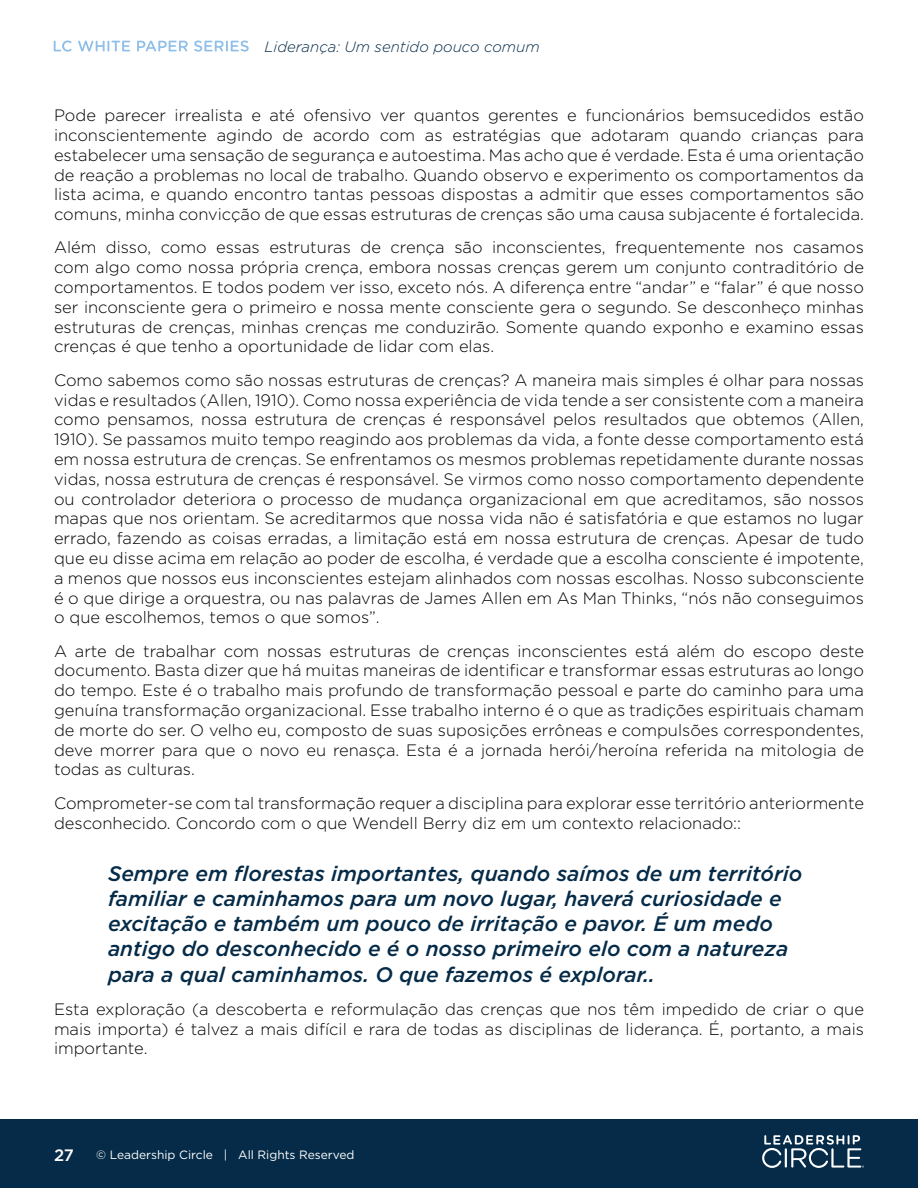
<style>
.page{position:relative;width:918px;height:1188px;background:#fff}
.page>*{position:absolute;margin:0;border:0;box-sizing:border-box;transform-origin:0 0}
.t1{font:italic 500 21px/25.2px "Gotham";color:#052b48}
.t2{font:300 16.5px/19.8px "Gotham";color:#000;text-align:justify}
.t3{font:500 16.5px "Gotham";color:#fff}
.t4{font:italic 300 15px "Gotham";color:#052b48}
.t5{font:12px "Gotham";color:#fff}
</style>
<div class="page">
<svg style="left:54px;top:41px;width:18px;height:11px"></svg>
<svg style="left:78px;top:41px;width:52px;height:11px"></svg>
<svg style="left:137px;top:41px;width:51px;height:10px"></svg>
<svg style="left:194px;top:41px;width:55px;height:11px"></svg>
<div style="left:0;top:1119px;width:918px;height:69px;background:#052b48"></div>
<svg style="left:762px;top:1135px;width:102px;height:33px"></svg>
<p class="t4" style="left:265px;top:37px;width:277px">Liderança: Um sentido pouco comum</p>
<p class="t2" style="left:54px;top:105px;width:812px">Pode parecer irrealista e até ofensivo ver quantos gerentes e funcionários bemsucedidos estão inconscientemente agindo de acordo com as estratégias que adotaram quando crianças para estabelecer uma sensação de segurança e autoestima. Mas acho que é verdade. Esta é uma orientação de reação a problemas no local de trabalho. Quando observo e experimento os comportamentos da lista acima, e quando encontro tantas pessoas dispostas a admitir que esses comportamentos são comuns, minha convicção de que essas estruturas de crenças são uma causa subjacente é fortalecida.</p>
<p class="t2" style="left:54px;top:237px;width:812px">Além disso, como essas estruturas de crença são inconscientes, frequentemente nos casamos com algo como nossa própria crença, embora nossas crenças gerem um conjunto contraditório de comportamentos. E todos podem ver isso, exceto nós. A diferença entre “andar” e “falar” é que nosso ser inconsciente gera o primeiro e nossa mente consciente gera o segundo. Se desconheço minhas estruturas de crenças, minhas crenças me conduzirão. Somente quando exponho e examino essas crenças é que tenho a oportunidade de lidar com elas.</p>
<p class="t2" style="left:54px;top:370px;width:812px">Como sabemos como são nossas estruturas de crenças? A maneira mais simples é olhar para nossas vidas e resultados (Allen, 1910). Como nossa experiência de vida tende a ser consistente com a maneira como pensamos, nossa estrutura de crenças é responsável pelos resultados que obtemos (Allen, 1910). Se passamos muito tempo reagindo aos problemas da vida, a fonte desse comportamento está em nossa estrutura de crenças. Se enfrentamos os mesmos problemas repetidamente durante nossas vidas, nossa estrutura de crenças é responsável. Se virmos como nosso comportamento dependente ou controlador deteriora o processo de mudança organizacional em que acreditamos, são nossos mapas que nos orientam. Se acreditarmos que nossa vida não é satisfatória e que estamos no lugar errado, fazendo as coisas erradas, a limitação está em nossa estrutura de crenças. Apesar de tudo que eu disse acima em relação ao poder de escolha, é verdade que a escolha consciente é impotente, a menos que nossos eus inconscientes estejam alinhados com nossas escolhas. Nosso subconsciente é o que dirige a orquestra, ou nas palavras de James Allen em As Man Thinks, “nós não conseguimos o que escolhemos, temos o que somos”.</p>
<p class="t2" style="left:54px;top:641px;width:812px">A arte de trabalhar com nossas estruturas de crenças inconscientes está além do escopo deste documento. Basta dizer que há muitas maneiras de identificar e transformar essas estruturas ao longo do tempo. Este é o trabalho mais profundo de transformação pessoal e parte do caminho para uma genuína transformação organizacional. Esse trabalho interno é o que as tradições espirituais chamam de morte do ser. O velho eu, composto de suas suposições errôneas e compulsões correspondentes, deve morrer para que o novo eu renasça. Esta é a jornada herói/heroína referida na mitologia de todas as culturas.</p>
<p class="t2" style="left:54px;top:793px;width:812px">Comprometer-se com tal transformação requer a disciplina para explorar esse território anteriormente desconhecido. Concordo com o que Wendell Berry diz em um contexto relacionado::</p>
<p class="t1" style="left:108px;top:861px;width:696px">Sempre em florestas importantes, quando saímos de um território familiar e caminhamos para um novo lugar, haverá curiosidade e excitação e também um pouco de irritação e pavor. É um medo antigo do desconhecido e é o nosso primeiro elo com a natureza para a qual caminhamos. O que fazemos é explorar..</p>
<p class="t2" style="left:54px;top:999px;width:812px">Esta exploração (a descoberta e reformulação das crenças que nos têm impedido de criar o que mais importa) é talvez a mais difícil e rara de todas as disciplinas de liderança. É, portanto, a mais importante.</p>
<p class="t3" style="left:54px;top:1144px;width:22px">27</p>
<p class="t5" style="left:96px;top:1147px;width:260px">© Leadership Circle | All Rights Reserved</p>
</div>
